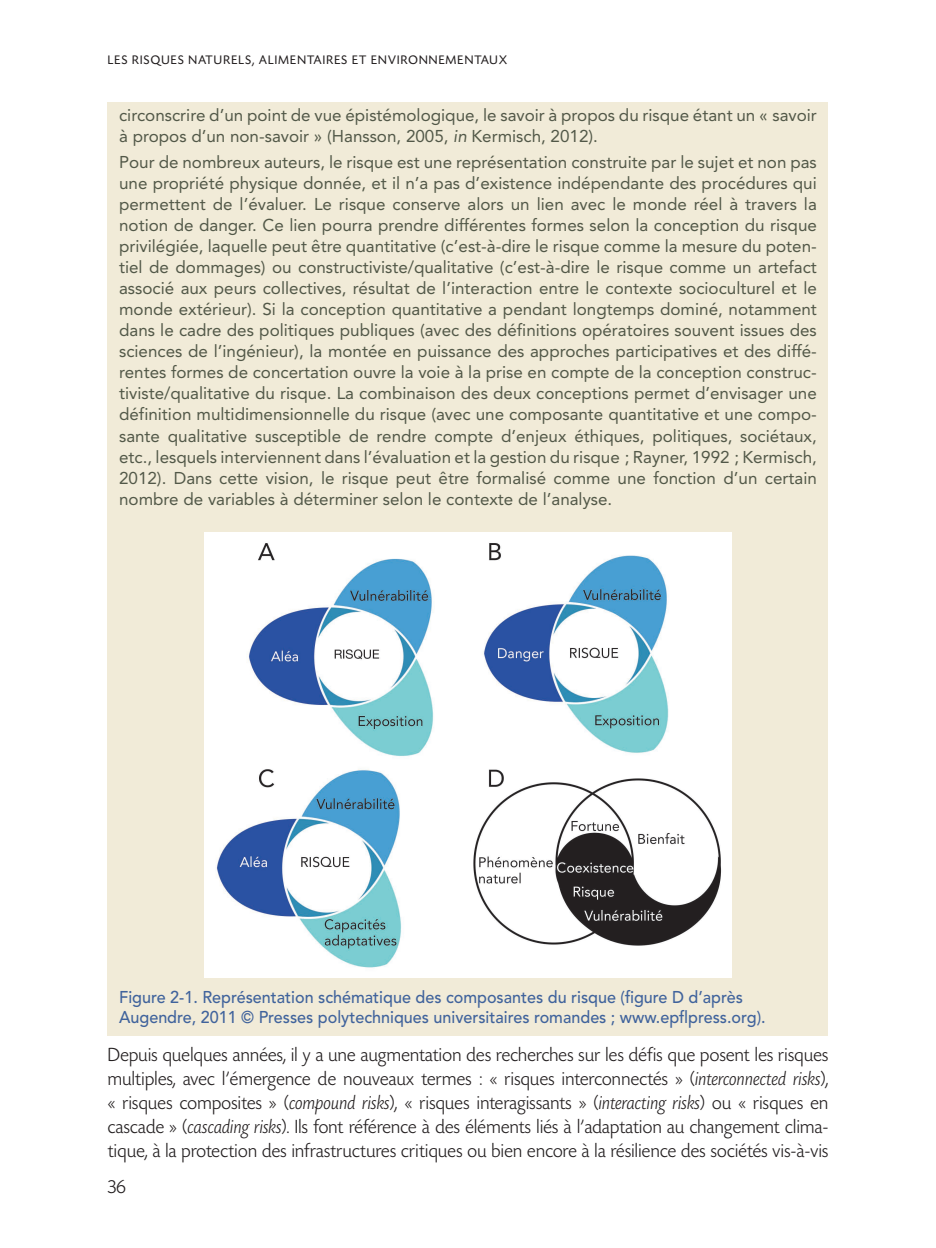
<style>
.page{position:relative;width:936px;height:1248px;background:#fff}
.page>*{position:absolute;margin:0;border:0;box-sizing:border-box;transform-origin:0 0}
.Normal{font:300 20px/24px "Today SHOP";letter-spacing:.02em;color:#231f20;text-align:justify}
.quae-texte-encadre{font:17px/21px "Avenir LT Std";color:#525848}
.quae-titre-figure{font:500 17px/20px "Avenir LT Std";color:#40639c;scale:.95 1}
.t1{font:13px "Today SHOP";letter-spacing:.1em;color:#231f20}
.s1{font-style:italic}
</style>
<div class="page">
<div style="left:108px;top:499px;width:720px;height:536px;background:#f1ebd8"></div>
<div style="left:108px;top:102px;width:720px;height:55px;background:#f1ebd8"></div>
<div style="left:108px;top:150px;width:720px;height:370px;background:#f1ebd8"></div>
<img style="left:204px;top:532px;width:527px;height:445px">
<p class="t1" style="left:108px;top:53px;width:401px">LES RISQUES NATURELS, ALIMENTAIRES ET ENVIRONNEMENTAUX</p>
<p class="quae-texte-encadre" style="left:119px;top:104px;width:699px">circonscrire d’un point de vue épistémologique, le savoir à propos du risque étant un « savoir à propos d’un non-savoir » (Hansson, 2005, <span class="s1">in</span> Kermisch, 2012).</p>
<p class="quae-texte-encadre" style="left:119px;top:152px;width:699px;text-align:justify">Pour de nombreux auteurs, le risque est une représentation construite par le sujet et non pas une propriété physique donnée, et il n’a pas d’existence indépendante des procédures qui permettent de l’évaluer. Le risque conserve alors un lien avec le monde réel à travers la notion de danger. Ce lien pourra prendre différentes formes selon la conception du risque privilégiée, laquelle peut être quantitative (c’est-à-dire le risque comme la mesure du poten&shy;tiel de dommages) ou constructiviste/qualitative (c’est-à-dire le risque comme un artefact associé aux peurs collectives, résultat de l’interaction entre le contexte socioculturel et le monde extérieur). Si la conception quantitative a pendant longtemps dominé, notamment dans le cadre des politiques publiques (avec des définitions opératoires souvent issues des sciences de l’ingénieur), la montée en puissance des approches participatives et des diffé&shy;rentes formes de concertation ouvre la voie à la prise en compte de la conception construc&shy;tiviste/qualitative du risque. La combinaison des deux conceptions permet d’envisager une définition multidimensionnelle du risque (avec une composante quantitative et une compo&shy;sante qualitative susceptible de rendre compte d’enjeux éthiques, politiques, sociétaux, etc., lesquels interviennent dans l’évaluation et la gestion du risque ; Rayner, 1992 ; Kermisch, 2012). Dans cette vision, le risque peut être formalisé comme une fonction d’un certain nombre de variables à déterminer selon le contexte de l’analyse.</p>
<p class="quae-titre-figure" style="left:119px;top:987px;width:682px">Figure 2-1. Représentation schématique des composantes du risque (figure D d’après<br>Augendre, 2011 © Presses polytechniques universitaires romandes ; www.epflpress.org).</p>
<p class="Normal" style="left:108px;top:1043px;width:722px">Depuis quelques années, il y a une augmentation des recherches sur les défis que posent les risques multiples, avec l’émergence de nouveaux termes : « risques interconnectés » (<span class="s1">interconnected risks</span>), « risques composites » (<span class="s1">compound risks</span>), « risques interagissants » (<span class="s1">interacting risks</span>) ou « risques en cascade » (<span class="s1">cascading risks</span>). Ils font référence à des éléments liés à l’adaptation au changement clima&shy;tique, à la protection des infrastructures critiques ou bien encore à la résilience des sociétés vis-à-vis</p>
<p class="Normal" style="left:108px;top:1175px;width:19px">36</p>
</div>
